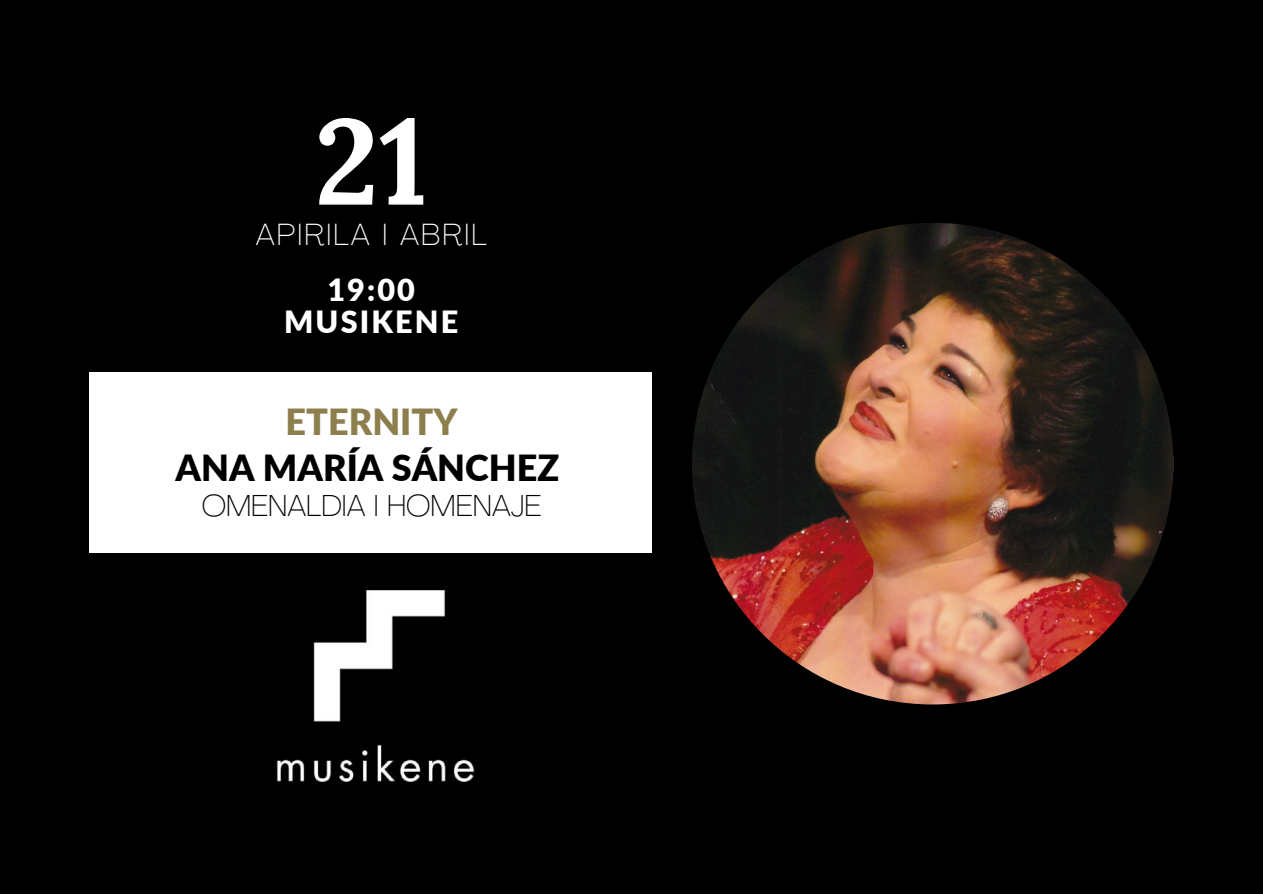
<style>
.page{position:relative;width:1263px;height:894px;background:#fff}
.page>*{position:absolute;margin:0;border:0;box-sizing:border-box;transform-origin:0 0}
.t1{font:700 120.9px "Lora";color:#fff}
.t2{font:900 36px "Lato";color:#000}
.t3{font:900 36px "Lato";color:#8d7e4d}
.t4{font:900 30.6px/32.5px "Lato";letter-spacing:.07em;color:#fff;text-align:center}
.t5{font:100 30.3px "Agrandir";letter-spacing:.07em;color:#fff}
.t6{font:100 30px "Agrandir";color:#000}
</style>
<div class="page">
<div style="left:0;top:0;width:1263px;height:893px;background:#000"></div>
<div style="left:89px;top:372px;width:563px;height:180px;background:#fff"></div>
<img style="left:692px;top:223px;width:481px;height:481px;border-radius:50%">
<img style="left:276px;top:590px;width:199px;height:192px">
<h1 class="t1" style="left:314px;top:83px;width:115px">21</h1>
<p class="t5" style="left:256px;top:222px;width:232px">APIRILA I ABRIL</p>
<p class="t4" style="left:284px;top:272px;width:176px">19:00<br>MUSIKENE</p>
<p class="t3" style="left:286px;top:399px;width:173px">ETERNITY</p>
<p class="t2" style="left:175px;top:445px;width:385px">ANA MARÍA SÁNCHEZ</p>
<p class="t6" style="left:202px;top:493px;width:341px">OMENALDIA I HOMENAJE</p>
</div>
